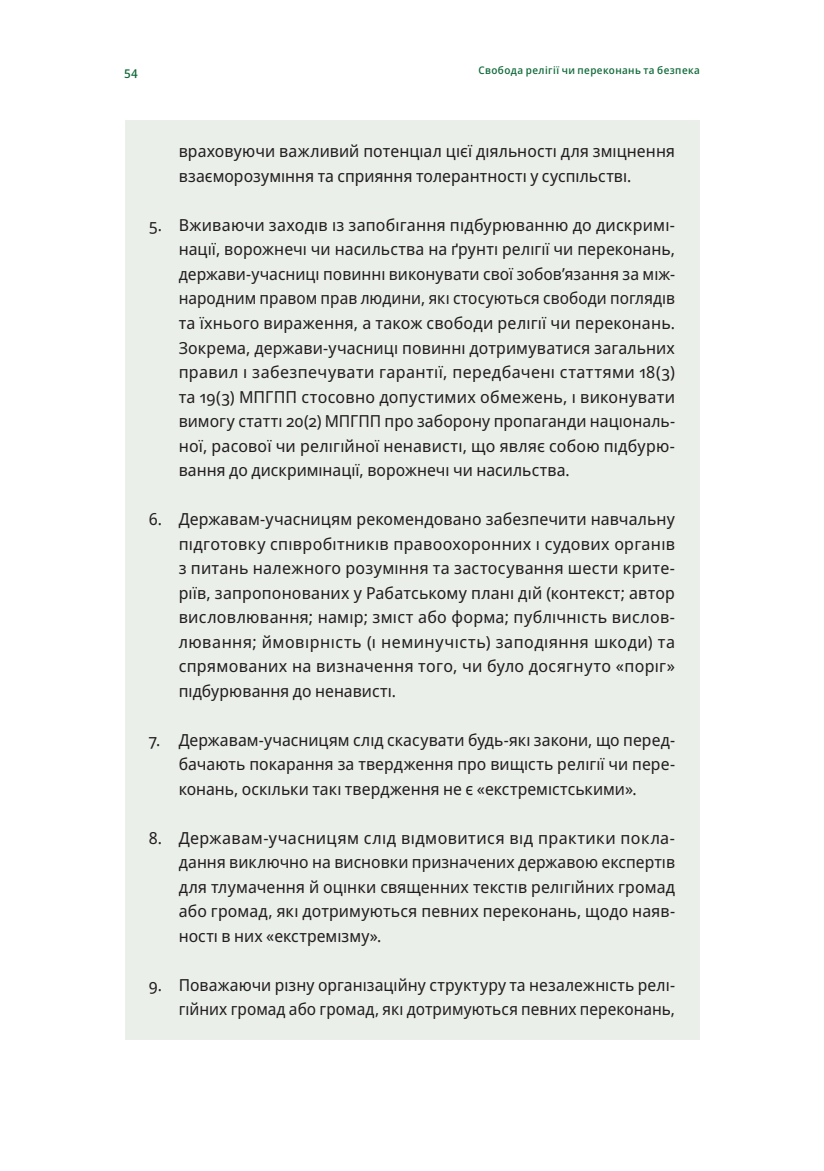
<style>
.page{position:relative;width:824px;height:1171px;background:#fff}
.page>*{position:absolute;margin:0;border:0;box-sizing:border-box;transform-origin:0 0}
.t1{font:16.62px/24.5px "Noto Sans Display";letter-spacing:.005em;color:#231f20;text-align:justify}
.t2{font:500 12.25px "Noto Sans Display";color:#0f6838}
.t3{font:500 10.5px "Noto Sans Display";letter-spacing:.04em;color:#0f6838}
</style>
<div class="page">
<div style="left:125px;top:120px;width:574px;height:92px;background:#eaefea"></div>
<div style="left:125px;top:188px;width:574px;height:318px;background:#eaefea"></div>
<div style="left:125px;top:482px;width:574px;height:244px;background:#eaefea"></div>
<div style="left:125px;top:703px;width:574px;height:121px;background:#eaefea"></div>
<div style="left:125px;top:801px;width:574px;height:170px;background:#eaefea"></div>
<div style="left:125px;top:948px;width:574px;height:91px;background:#eaefea"></div>
<p class="t2" style="left:124px;top:63px;width:15px">54</p>
<p class="t3" style="left:478px;top:63px;width:223px">Свобода релігії чи переконань та безпека</p>
<p class="t1" style="left:179px;top:139px;width:498px">враховуючи важливий потенціал цієї діяльності для зміцнення взаєморозуміння та сприяння толерантності у суспільстві.</p>
<p class="t1" style="left:179px;top:213px;width:498px;text-indent:-30px">5. Вживаючи заходів із запобігання підбурюванню до дискримі&shy;нації, ворожнечі чи насильства на ґрунті релігії чи переконань, держави-учасниці повинні виконувати свої зобов’язання за між&shy;народним правом прав людини, які стосуються свободи поглядів та їхнього вираження, а також свободи релігії чи переконань.<br>Зокрема, держави-учасниці повинні дотримуватися загальних правил і забезпечувати гарантії, передбачені статтями 18(3) та 19(3) МПГПП стосовно допустимих обмежень, і виконувати вимогу статті 20(2) МПГПП про заборону пропаганди національ&shy;ної, расової чи релігійної ненависті, що являє собою підбурю&shy;вання до дискримінації, ворожнечі чи насильства.</p>
<p class="t1" style="left:179px;top:507px;width:498px;text-indent:-30px">6. Державам-учасницям рекомендовано забезпечити навчальну підготовку співробітників правоохоронних і судових органів з питань належного розуміння та застосування шести крите&shy;ріїв, запропонованих у Рабатському плані дій (контекст; автор висловлювання; намір; зміст або форма; публічність вислов&shy;лювання; ймовірність (і неминучість) заподіяння шкоди) та спрямованих на визначення того, чи було досягнуто «поріг» підбурювання до ненависті.</p>
<p class="t1" style="left:179px;top:727px;width:498px;text-indent:-30px">7. Державам-учасницям слід скасувати будь-які закони, що перед&shy;бачають покарання за твердження про вищість релігії чи пере&shy;конань, оскільки такі твердження не є «екстремістськими».</p>
<p class="t1" style="left:179px;top:825px;width:498px;text-indent:-30px">8. Державам-учасницям слід відмовитися від практики покла&shy;дання виключно на висновки призначених державою експертів для тлумачення й оцінки священних текстів релігійних громад або громад, які дотримуються певних переконань, щодо наяв&shy;ності в них «екстремізму».</p>
<p class="t1" style="left:149px;top:972px;width:527px;text-align:right">9. Поважаючи різну організаційну структуру та незалежність релі&shy;гійних громад або громад, які дотримуються певних переконань,</p>
</div>
